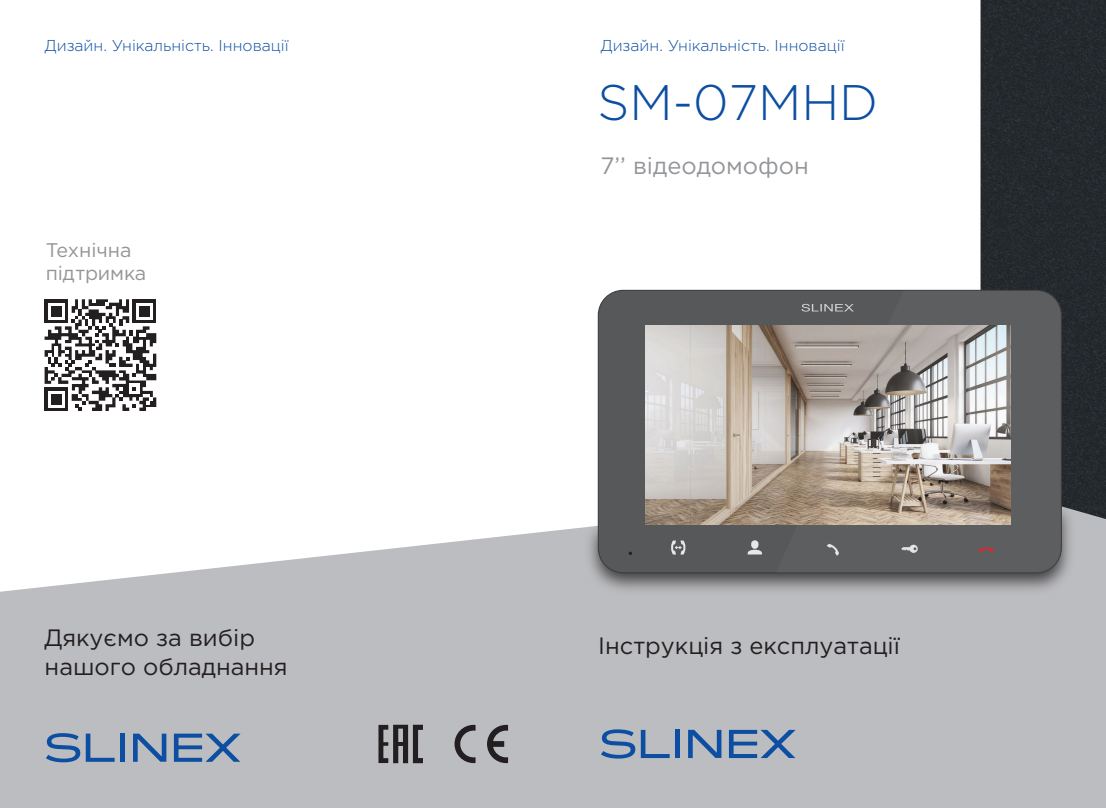
<style>
.page{position:relative;width:1106px;height:808px;background:#fff}
.page>*{position:absolute;margin:0;border:0;box-sizing:border-box;transform-origin:0 0}
.t1{font:300 49.95px "Gotham Pro";color:#0c4ea2}
.t2{font:23.7px "Gotham Pro";color:#231f20}
.t3{font:23.7px "Gotham Pro";color:#939598}
.t4{font:19.65px/23.7px "Gotham Pro";color:#939598}
.t5{font:300 15.75px "Gotham Pro";color:#0c4ea2}
</style>
<div class="page">
<img style="left:926px;top:0;width:180px;height:483px">
<svg style="left:0;top:483px;width:1106px;height:325px;fill:#bcbdc0"></svg>
<svg style="left:601px;top:729px;width:34px;height:29px"></svg>
<svg style="left:641px;top:730px;width:28px;height:28px"></svg>
<div style="left:675px;top:730px;width:5px;height:28px;background:#0c4ea2"></div>
<svg style="left:688px;top:730px;width:33px;height:28px"></svg>
<svg style="left:729px;top:730px;width:66px;height:28px;background:#7490b3"></svg>
<svg style="left:46px;top:733px;width:34px;height:29px"></svg>
<svg style="left:86px;top:734px;width:29px;height:28px"></svg>
<div style="left:120px;top:734px;width:5px;height:28px;background:#0c4ea2"></div>
<svg style="left:133px;top:734px;width:33px;height:28px"></svg>
<svg style="left:174px;top:734px;width:66px;height:28px;background:#7590b3"></svg>
<svg style="left:45px;top:299px;width:111px;height:112px"></svg>
<svg style="left:378px;top:725px;width:45px;height:38px;background:#696769"></svg>
<svg style="left:454px;top:725px;width:21px;height:38px"></svg>
<svg style="left:487px;top:725px;width:21px;height:38px"></svg>
<img style="left:579px;top:496px;width:501px;height:104px">
<div style="left:598px;top:290px;width:463px;height:283px;background:#57585a;border-radius:25px"></div>
<svg style="left:598px;top:507px;width:178px;height:65px"></svg>
<img style="left:645px;top:326px;width:131px;height:198px">
<svg style="left:776px;top:290px;width:285px;height:283px"></svg>
<p class="t5" style="left:45px;top:37px;width:245px">Дизайн. Унікальність. Інновації</p>
<p class="t5" style="left:601px;top:36px;width:245px">Дизайн. Унікальність. Інновації</p>
<p class="t4" style="left:46px;top:238px;width:102px">Технічна підтримка</p>
<p class="t1" style="left:597px;top:75px;width:282px">SM-07MHD</p>
<p class="t3" style="left:600px;top:153px;width:210px">7’’ відеодомофон</p>
<p class="t2" style="left:45px;top:625px;width:212px">Дякуємо за вибір</p>
<p class="t2" style="left:598px;top:633px;width:303px">Інструкція з експлуатації</p>
<p class="t2" style="left:45px;top:653px;width:245px">нашого обладнання</p>
</div>
